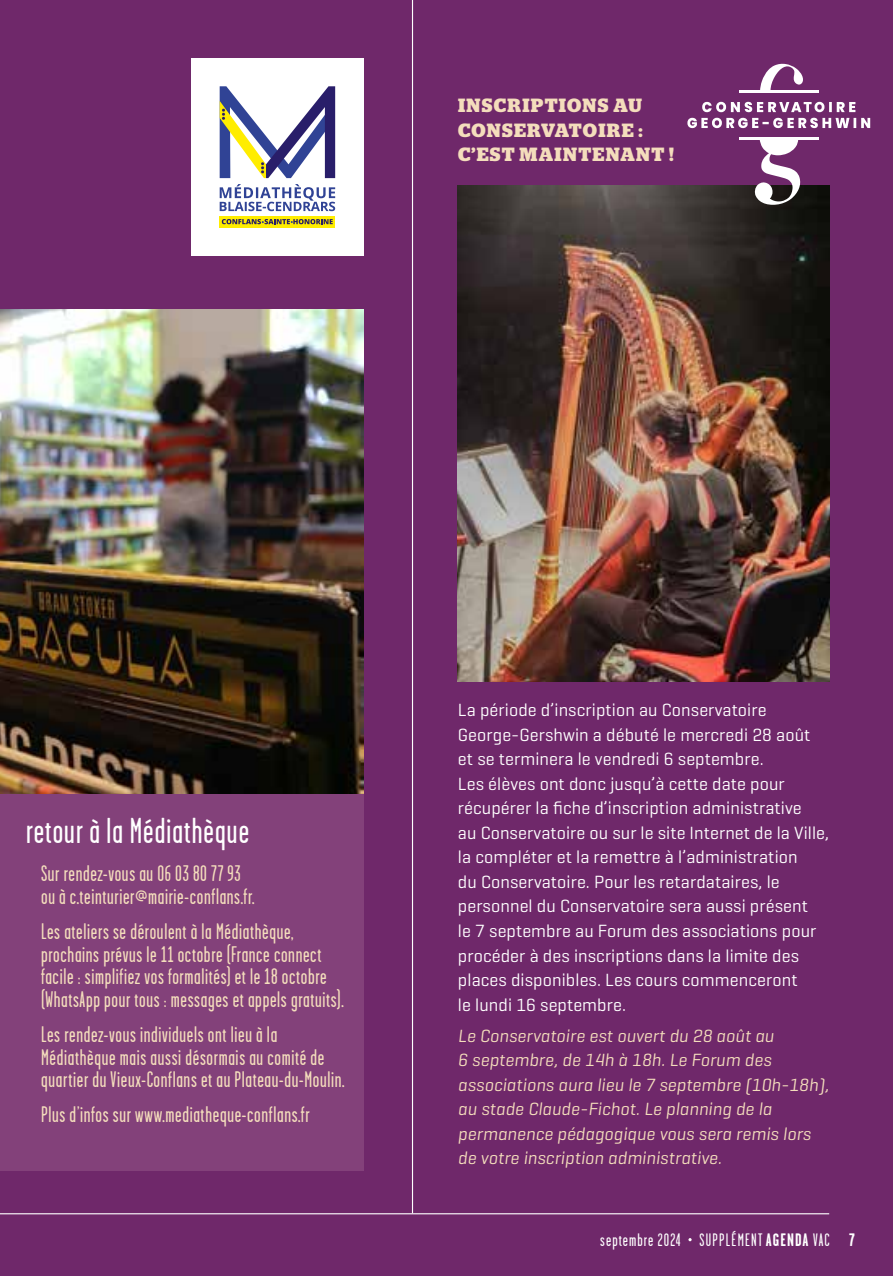
<style>
.page{position:relative;width:893px;height:1276px;background:#6f286a}
.page>*{position:absolute;margin:0;border:0;box-sizing:border-box;transform-origin:0 0}
.t1{font:36px "Garage Gothic FB";letter-spacing:.03em;color:#fff}
.t2{font:22.5px/22.5px "Garage Gothic FB";letter-spacing:.03em;color:#f4ddbc}
.t3{font:700 19.12px/24.5px "Stag";letter-spacing:.07em;color:#f4ddbc}
.t4{font:18px/24.5px "Geogrotesque";letter-spacing:.005em;color:#fff}
.t5{font:italic 18px/24.5px "Geogrotesque";letter-spacing:.005em;color:#f4ddbc}
.t6{font:18px "Garage Gothic FB";letter-spacing:.065em;color:#fff}
.s1{font-family:"Garage Gothic";font-weight:700}
</style>
<div class="page">
<svg style="left:688px;top:1238px;width:4px;height:3px"></svg>
<hr style="left:0;top:1213px;width:829px;height:1px;background:#fff">
<img style="left:458px;top:186px;width:371px;height:495px">
<svg style="left:754px;top:140px;width:47px;height:65px"></svg>
<hr style="left:739px;top:137px;width:80px;height:3px;background:#fff">
<svg style="left:760px;top:63px;width:43px;height:27px"></svg>
<hr style="left:739px;top:90px;width:80px;height:3px;background:#fff">
<svg style="left:702px;top:102px;width:153px;height:10px"></svg>
<svg style="left:687px;top:118px;width:183px;height:10px"></svg>
<hr style="left:412px;top:0;width:1px;height:1213px;background:#fff">
<div style="left:191px;top:59px;width:173px;height:197px;background:#fff"></div>
<div style="left:220px;top:216px;width:115px;height:12px;background:#ffed00"></div>
<svg style="left:222px;top:219px;width:111px;height:5px"></svg>
<svg style="left:220px;top:184px;width:115px;height:27px"></svg>
<svg style="left:220px;top:86px;width:115px;height:92px"></svg>
<img style="left:0;top:309px;width:364px;height:485px">
<div style="left:0;top:794px;width:364px;height:376px;background:#83417a"></div>
<p class="t3" style="left:458px;top:93px;width:217px">INSCRIPTIONS AU<br>CONSERVATOIRE :<br>C’EST MAINTENANT !</p>
<h1 class="t1" style="left:26px;top:812px;width:224px">retour à la Médiathèque</h1>
<p class="t2" style="left:41px;top:862px;width:215px">Sur rendez-vous au 06 03 80 77 93 ou à c.teinturier@mairie-conflans.fr.</p>
<p class="t2" style="left:41px;top:920px;width:304px">Les ateliers se déroulent à la Médiathèque, prochains prévus le 11 octobre (France connect facile : simplifiez vos formalités) et le 18 octobre (WhatsApp pour tous : messages et appels gratuits).</p>
<p class="t2" style="left:41px;top:1023px;width:305px">Les rendez-vous individuels ont lieu à la<br>Médiathèque mais aussi désormais au comité de quartier du Vieux-Conflans et au Plateau-du-Moulin.</p>
<p class="t2" style="left:41px;top:1103px;width:270px">Plus d’infos sur www.mediatheque-conflans.fr</p>
<p class="t4" style="left:458px;top:697px;width:373px">La période d’inscription au Conservatoire George-Gershwin a débuté le mercredi 28 août et se terminera le vendredi 6 septembre.<br>Les élèves ont donc jusqu’à cette date pour récupérer la fiche d’inscription administrative<br>au Conservatoire ou sur le site Internet de la Ville, la compléter et la remettre à l’administration<br>du Conservatoire. Pour les retardataires, le personnel du Conservatoire sera aussi présent<br>le 7 septembre au Forum des associations pour procéder à des inscriptions dans la limite des places disponibles. Les cours commenceront<br>le lundi 16 septembre.</p>
<p class="t5" style="left:458px;top:1022px;width:373px">Le Conservatoire est ouvert du 28 août au<br>6 septembre, de 14h à 18h. Le Forum des associations aura lieu le 7 septembre (10h-18h), au stade Claude-Fichot. Le planning de la permanence pédagogique vous sera remis lors de votre inscription administrative.</p>
<p class="t6" style="left:600px;top:1230px;width:256px">septembre 2024 SUPPLÉMENT <span class="s1">AGENDA</span> VAC <span class="s1">7</span></p>
</div>
